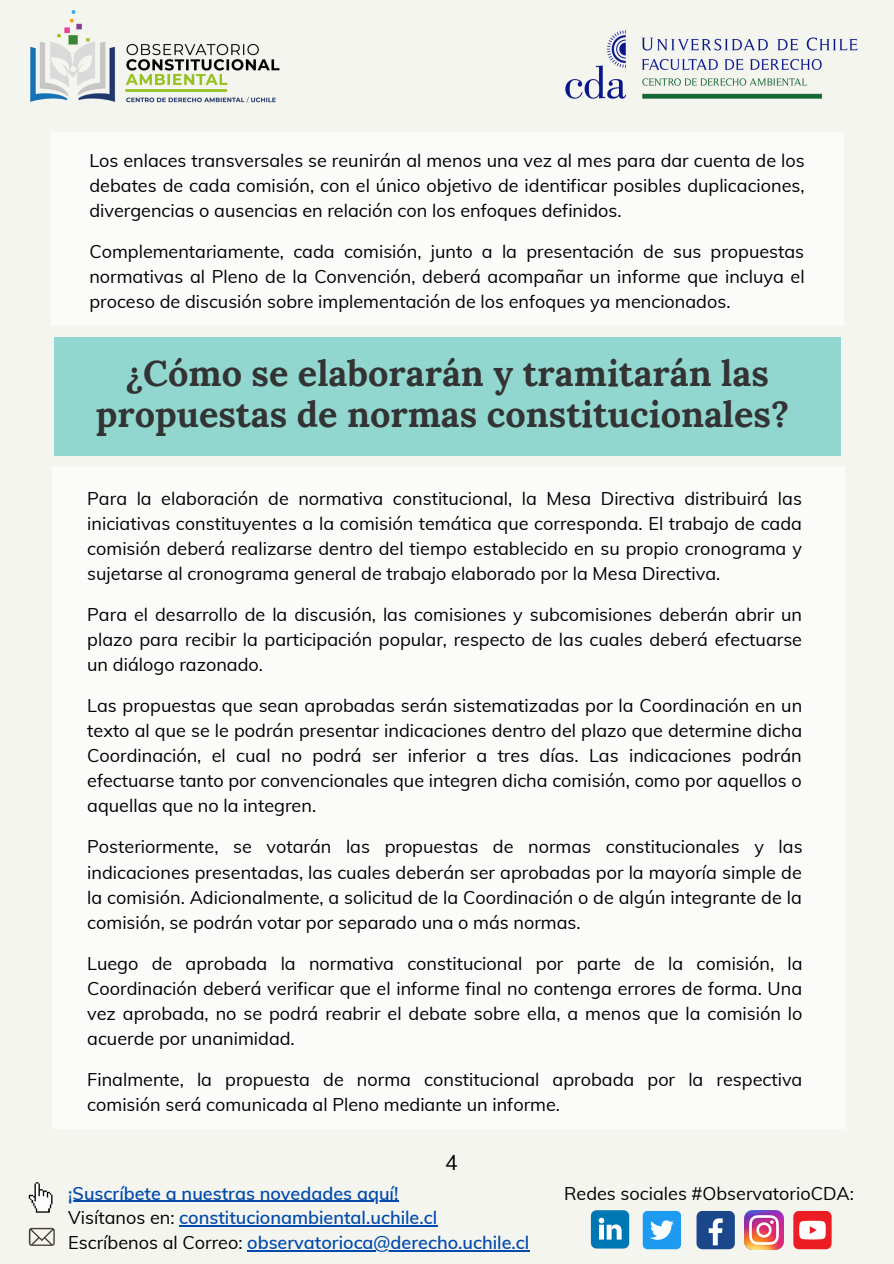
<style>
.page{position:relative;width:894px;height:1264px;background:#fff}
.page>*{position:absolute;margin:0;border:0;box-sizing:border-box;transform-origin:0 0}
.t1{font:700 36px "Lora";color:#333}
.t2{font:21px "Muli";color:#000}
.t3{font:18px/25px "Muli";color:#000;text-align:justify}
.t4{font:600 18px "Muli";color:#004aad}
.s1{font-weight:400;color:#000}
</style>
<div class="page">
<div style="left:0;top:0;width:893px;height:1263px;background:#f5f5ef"></div>
<img style="left:30px;top:10px;width:250px;height:93px">
<img style="left:565px;top:30px;width:293px;height:69px">
<svg style="left:590px;top:1210px;width:39px;height:38px"></svg>
<img style="left:744px;top:1210px;width:39px;height:39px">
<div style="left:642px;top:1210px;width:38px;height:39px;background:#1d9bf0;border-radius:5px"></div>
<svg style="left:650px;top:1220px;width:23px;height:19px"></svg>
<svg style="left:793px;top:1210px;width:38px;height:39px"></svg>
<div style="left:696px;top:1210px;width:38px;height:39px;background:#1a4789;border-radius:6px"></div>
<svg style="left:708px;top:1218px;width:14px;height:27px"></svg>
<svg style="left:29px;top:1182px;width:23px;height:30px"></svg>
<svg style="left:29px;top:1227px;width:26px;height:18px"></svg>
<div style="left:51px;top:132px;width:792px;height:194px;background:#fff"></div>
<hr style="left:68px;top:1200px;width:330px;height:1px;background:#004aad">
<hr style="left:179px;top:1225px;width:258px;height:1px;background:#004aad">
<hr style="left:247px;top:1250px;width:282px;height:1px;background:#004aad">
<div style="left:54px;top:337px;width:786px;height:118px;background:#92d7cf"></div>
<div style="left:52px;top:466px;width:792px;height:662px;background:#fff"></div>
<p class="t3" style="left:89px;top:148px;width:716px">Los enlaces transversales se reunirán al menos una vez al mes para dar cuenta de los debates de cada comisión, con el único objetivo de identificar posibles duplicaciones, divergencias o ausencias en relación con los enfoques definidos.</p>
<p class="t3" style="left:89px;top:239px;width:716px">Complementariamente, cada comisión, junto a la presentación de sus propuestas normativas al Pleno de la Convención, deberá acompañar un informe que incluya el proceso de discusión sobre implementación de los enfoques ya mencionados.</p>
<p class="t1" style="left:125px;top:350px;width:644px">¿Cómo se elaborarán y tramitarán las</p>
<p class="t1" style="left:96px;top:390px;width:694px">propuestas de normas constitucionales?</p>
<p class="t3" style="left:87px;top:485px;width:716px">Para la elaboración de normativa constitucional, la Mesa Directiva distribuirá las iniciativas constituyentes a la comisión temática que corresponda. El trabajo de cada comisión deberá realizarse dentro del tiempo establecido en su propio cronograma y sujetarse al cronograma general de trabajo elaborado por la Mesa Directiva.</p>
<p class="t3" style="left:87px;top:602px;width:716px">Para el desarrollo de la discusión, las comisiones y subcomisiones deberán abrir un plazo para recibir la participación popular, respecto de las cuales deberá efectuarse un diálogo razonado.</p>
<p class="t3" style="left:87px;top:693px;width:716px">Las propuestas que sean aprobadas serán sistematizadas por la Coordinación en un texto al que se le podrán presentar indicaciones dentro del plazo que determine dicha Coordinación, el cual no podrá ser inferior a tres días. Las indicaciones podrán efectuarse tanto por convencionales que integren dicha comisión, como por aquellos o aquellas que no la integren.</p>
<p class="t3" style="left:87px;top:834px;width:716px">Posteriormente, se votarán las propuestas de normas constitucionales y las indicaciones presentadas, las cuales deberán ser aprobadas por la mayoría simple de la comisión. Adicionalmente, a solicitud de la Coordinación o de algún integrante de la comisión, se podrán votar por separado una o más normas.</p>
<p class="t3" style="left:87px;top:950px;width:716px">Luego de aprobada la normativa constitucional por parte de la comisión, la Coordinación deberá verificar que el informe final no contenga errores de forma. Una vez aprobada, no se podrá reabrir el debate sobre ella, a menos que la comisión lo acuerde por unanimidad.</p>
<p class="t3" style="left:87px;top:1066px;width:716px">Finalmente, la propuesta de norma constitucional aprobada por la respectiva comisión será comunicada al Pleno mediante un informe.</p>
<p class="t2" style="left:445px;top:1149px;width:14px">4</p>
<p class="t4" style="left:68px;top:1181px;width:331px">¡Suscríbete a nuestras novedades aquí!</p>
<p class="t4" style="left:68px;top:1206px;width:370px"><span class="s1">Visítanos en:</span> constitucionambiental.uchile.cl</p>
<p class="t4" style="left:68px;top:1230px;width:462px"><span class="s1">Escríbenos al Correo:</span> observatorioca@derecho.uchile.cl</p>
<p class="t3" style="left:564px;top:1180px;width:291px">Redes sociales #ObservatorioCDA:</p>
</div>
